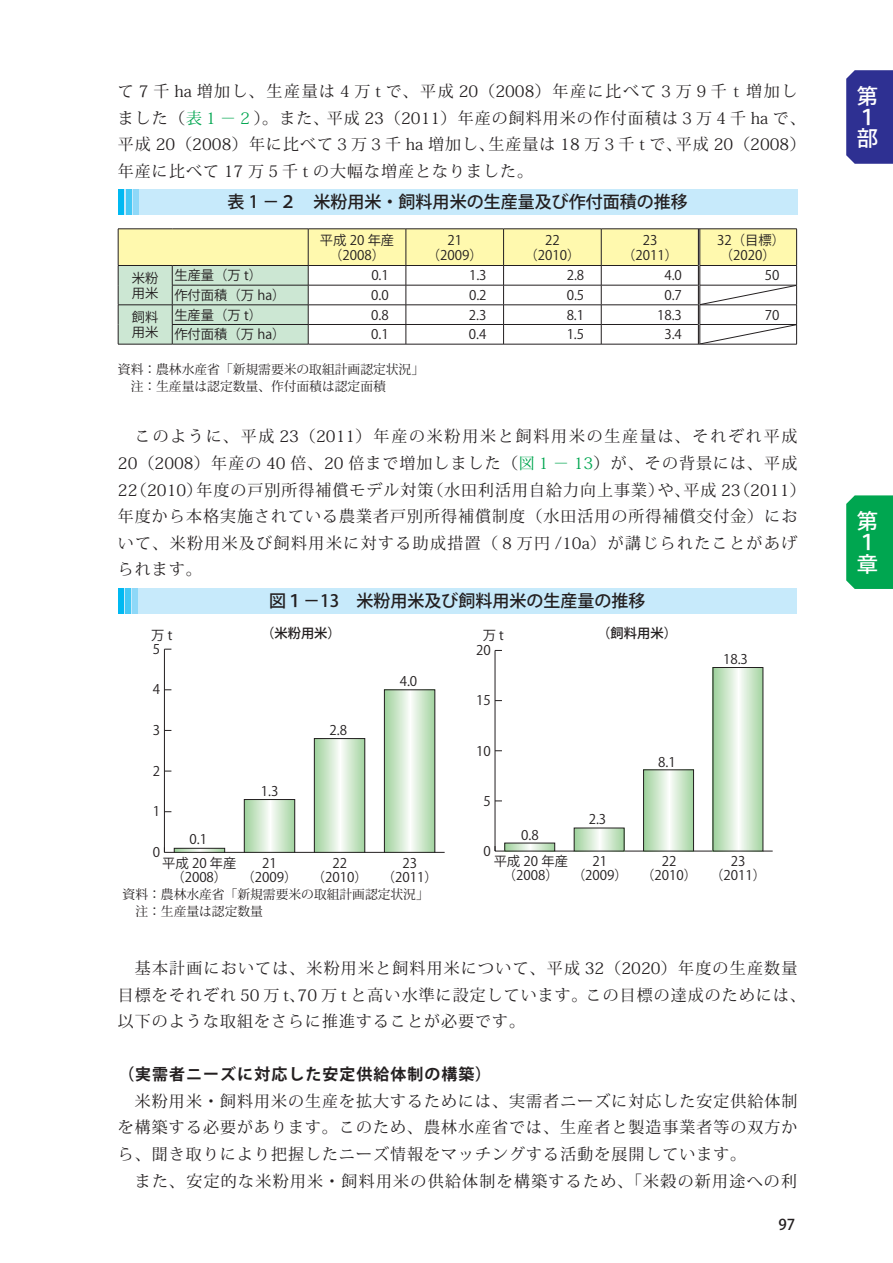
<style>
.page{position:relative;width:893px;height:1263px;background:#fff}
.page>*{position:absolute;margin:0;border:0;box-sizing:border-box;transform-origin:0 0}
.t1{font:21.3px/21.3px "Koz Go Pro Medium 90 msp RKSJ V";color:#fff}
.t2{font:16.95px "Koz Go Pro Medium 90 msp RKSJ H";color:#231f20}
.t3{font:15.9px/26.5px "Koz Min Pro Regular 90 msp RKSJ H";letter-spacing:.065em;color:#231f20}
.t4{font:15.9px "Koz Go Pro Bold 90 msp RKSJ H";letter-spacing:.065em;color:#231f20}
.t5{font:14.85px "Koz Go Pro Medium 90 msp RKSJ H";color:#231f20}
.t6{font:13.35px/13.8px "Koz Go Pro Regular 90 msp RKSJ H";color:#231f20;text-align:center}
.t7{font:13.35px "Koz Go Pro Medium 90 msp RKSJ H";color:#231f20}
.t8{font:12.75px/17px "Koz Min Pro Regular 90 msp RKSJ H";color:#231f20}
.s1{color:#00a650}
</style>
<div class="page">
<div style="left:846px;top:70px;width:47px;height:94px;background:#2e3092"></div>
<div style="left:846px;top:495px;width:47px;height:94px;background:#00a650"></div>
<div style="left:119px;top:189px;width:678px;height:26px;background:#c7eafb"></div>
<div style="left:118px;top:189px;width:6px;height:26px;background:#00b9f2"></div>
<div style="left:126px;top:189px;width:5px;height:26px;background:#44c8f5"></div>
<div style="left:133px;top:189px;width:6px;height:26px;background:#8ed8f8"></div>
<hr style="left:308px;top:344px;width:489px;height:1px;background:#231f20">
<hr style="left:172px;top:344px;width:136px;height:1px;background:#231f20">
<hr style="left:118px;top:344px;width:54px;height:1px;background:#231f20">
<svg style="left:118px;top:229px;width:679px;height:115px"></svg>
<div style="left:119px;top:588px;width:678px;height:25px;background:#c7eafb"></div>
<div style="left:118px;top:588px;width:6px;height:25px;background:#00b9f2"></div>
<div style="left:125px;top:588px;width:6px;height:25px;background:#44c8f5"></div>
<div style="left:132px;top:588px;width:6px;height:25px;background:#8ed8f8"></div>
<hr style="left:164px;top:852px;width:281px;height:1px;background:#231f20">
<hr style="left:164px;top:649px;width:1px;height:203px;background:#231f20">
<svg style="left:176px;top:850px;width:47px;height:1px"></svg>
<div style="left:174px;top:848px;width:51px;height:5px;border:1px solid #231f20"></div>
<svg style="left:246px;top:801px;width:47px;height:50px;background:#d0e8ce"></svg>
<div style="left:244px;top:799px;width:51px;height:54px;border:1px solid #231f20"></div>
<svg style="left:316px;top:740px;width:47px;height:111px;background:#d0e8ce"></svg>
<div style="left:314px;top:738px;width:51px;height:115px;border:1px solid #231f20"></div>
<svg style="left:384px;top:689px;width:389px;height:164px"></svg>
<hr style="left:495px;top:650px;width:1px;height:201px;background:#231f20">
<svg style="left:506px;top:845px;width:47px;height:4px"></svg>
<svg style="left:576px;top:830px;width:46px;height:19px"></svg>
<svg style="left:645px;top:772px;width:47px;height:77px;background:#cfe8cd"></svg>
<div style="left:643px;top:770px;width:51px;height:81px;border:1px solid #231f20"></div>
<svg style="left:715px;top:669px;width:46px;height:180px"></svg>
<p class="t3" style="left:118px;top:80px;width:689px">て 7 千 ha 増加し、生産量は４万 t で、平成 20（2008）年産に比べて３万９千ｔ増加しました（<span class="s1">表１－２</span>）。また、平成 23（2011）年産の飼料用米の作付面積は３万４千 ha で、平成 20（2008）年に比べて３万３千 ha 増加し、生産量は 18 万３千 t で、平成 20（2008）年産に比べて 17 万５千 t の大幅な増産となりました。</p>
<p class="t2" style="left:227px;top:196px;width:462px">表 1 －２　米粉用米・飼料用米の生産量及び作付面積の推移</p>
<p class="t6" style="left:320px;top:234px;width:76px;line-height:14.9px">平成 20 年産（2008）</p>
<p class="t6" style="left:427px;top:234px;width:57px;line-height:14.9px">21（2009）</p>
<p class="t6" style="left:524px;top:234px;width:57px;line-height:14.9px">22（2010）</p>
<p class="t6" style="left:622px;top:234px;width:57px;line-height:14.9px">23（2011）</p>
<p class="t6" style="left:717px;top:234px;width:69px;line-height:14.9px;text-align:left">32（目標）（2020）</p>
<p class="t6" style="left:132px;top:272px;width:28px;line-height:14.9px;text-align:left">米粉用米</p>
<p class="t6" style="left:174px;top:270px;width:89px">生産量（万 t）</p>
<p class="t6" style="left:371px;top:270px;width:19px">0.1</p>
<p class="t6" style="left:469px;top:270px;width:19px">1.3</p>
<p class="t6" style="left:567px;top:270px;width:19px">2.8</p>
<p class="t6" style="left:664px;top:270px;width:19px">4.0</p>
<p class="t6" style="left:765px;top:270px;width:16px">50</p>
<p class="t6" style="left:174px;top:290px;width:113px">作付面積（万 ha）</p>
<p class="t6" style="left:371px;top:290px;width:19px">0.0</p>
<p class="t6" style="left:469px;top:290px;width:19px">0.2</p>
<p class="t6" style="left:567px;top:290px;width:19px">0.5</p>
<p class="t6" style="left:664px;top:290px;width:19px">0.7</p>
<p class="t6" style="left:132px;top:311px;width:28px;line-height:14.9px;text-align:left">飼料用米</p>
<p class="t6" style="left:174px;top:310px;width:89px">生産量（万 t）</p>
<p class="t6" style="left:371px;top:310px;width:19px">0.8</p>
<p class="t6" style="left:469px;top:310px;width:19px">2.3</p>
<p class="t6" style="left:567px;top:310px;width:19px">8.1</p>
<p class="t6" style="left:657px;top:310px;width:26px">18.3</p>
<p class="t6" style="left:765px;top:310px;width:16px">70</p>
<p class="t6" style="left:174px;top:329px;width:113px">作付面積（万 ha）</p>
<p class="t6" style="left:371px;top:329px;width:19px">0.1</p>
<p class="t6" style="left:469px;top:329px;width:19px">0.4</p>
<p class="t6" style="left:567px;top:329px;width:19px">1.5</p>
<p class="t6" style="left:664px;top:329px;width:19px">3.4</p>
<p class="t8" style="left:118px;top:362px;width:308px">資料：農林水産省「新規需要米の取組計画認定状況」　注：生産量は認定数量、作付面積は認定面積</p>
<p class="t3" style="left:118px;top:425px;width:689px;text-indent:17px">このように、平成 23（2011）年産の米粉用米と飼料用米の生産量は、それぞれ平成20（2008）年産の 40 倍、20 倍まで増加しました（<span class="s1">図１－ 13</span>）が、その背景には、平成22（2010）年度の戸別所得補償モデル対策（水田利活用自給力向上事業）や、平成 23（2011）年度から本格実施されている農業者戸別所得補償制度（水田活用の所得補償交付金）において、米粉用米及び飼料用米に対する助成措置（８万円 /10a）が講じられたことがあげられます。</p>
<p class="t6" style="left:151px;top:630px;width:23px">万 t</p>
<p class="t6" style="left:153px;top:644px;width:9px">5</p>
<p class="t6" style="left:153px;top:684px;width:9px">4</p>
<p class="t6" style="left:153px;top:725px;width:9px">3</p>
<p class="t6" style="left:153px;top:766px;width:9px">2</p>
<p class="t6" style="left:153px;top:806px;width:9px">1</p>
<p class="t2" style="left:269px;top:594px;width:378px">図１－13　米粉用米及び飼料用米の生産量の推移</p>
<p class="t7" style="left:261px;top:628px;width:81px">（米粉用米）</p>
<p class="t6" style="left:483px;top:630px;width:23px">万t</p>
<p class="t7" style="left:597px;top:628px;width:81px">（飼料用米）</p>
<p class="t6" style="left:261px;top:786px;width:19px">1.3</p>
<p class="t6" style="left:330px;top:725px;width:19px">2.8</p>
<p class="t6" style="left:400px;top:676px;width:19px">4.0</p>
<p class="t6" style="left:476px;top:645px;width:16px">20</p>
<p class="t6" style="left:476px;top:695px;width:16px">15</p>
<p class="t6" style="left:476px;top:746px;width:16px">10</p>
<p class="t6" style="left:483px;top:796px;width:9px">5</p>
<p class="t6" style="left:589px;top:814px;width:19px">2.3</p>
<p class="t6" style="left:658px;top:757px;width:19px">8.1</p>
<p class="t6" style="left:723px;top:654px;width:26px">18.3</p>
<p class="t6" style="left:190px;top:834px;width:19px">0.1</p>
<p class="t6" style="left:153px;top:847px;width:9px">0</p>
<p class="t6" style="left:162px;top:858px;width:76px">平成 20 年産（2008）</p>
<p class="t6" style="left:242px;top:858px;width:57px">21（2009）</p>
<p class="t6" style="left:312px;top:858px;width:57px">22（2010）</p>
<p class="t6" style="left:382px;top:858px;width:57px">23（2011）</p>
<p class="t6" style="left:521px;top:830px;width:19px">0.8</p>
<p class="t6" style="left:483px;top:846px;width:9px">0</p>
<p class="t6" style="left:494px;top:856px;width:76px">平成 20 年産（2008）</p>
<p class="t6" style="left:572px;top:856px;width:57px">21（2009）</p>
<p class="t6" style="left:641px;top:856px;width:57px">22（2010）</p>
<p class="t6" style="left:710px;top:856px;width:57px">23（2011）</p>
<p class="t8" style="left:123px;top:888px;width:308px">資料：農林水産省「新規需要米の取組計画認定状況」　注：生産量は認定数量</p>
<p class="t3" style="left:118px;top:957px;width:689px;text-indent:17px">基本計画においては、米粉用米と飼料用米について、平成 32（2020）年度の生産数量目標をそれぞれ 50 万 t、70 万 t と高い水準に設定しています。この目標の達成のためには、以下のような取組をさらに推進することが必要です。</p>
<p class="t4" style="left:118px;top:1068px;width:374px">（実需者ニーズに対応した安定供給体制の構築）</p>
<p class="t3" style="left:118px;top:1090px;width:681px;text-align:justify;text-indent:17px">米粉用米・飼料用米の生産を拡大するためには、実需者ニーズに対応した安定供給体制を構築する必要があります。このため、農林水産省では、生産者と製造事業者等の双方から、聞き取りにより把握したニーズ情報をマッチングする活動を展開しています。</p>
<p class="t3" style="left:135px;top:1170px;width:664px">また、安定的な米粉用米・飼料用米の供給体制を構築するため、「米穀の新用途への利</p>
<p class="t5" style="left:778px;top:1219px;width:18px">97</p>
<h1 class="t1" style="left:857px;top:88px;width:22px">第<br>１部</h1>
<h1 class="t1" style="left:857px;top:513px;width:22px">第<br>１章</h1>
</div>
